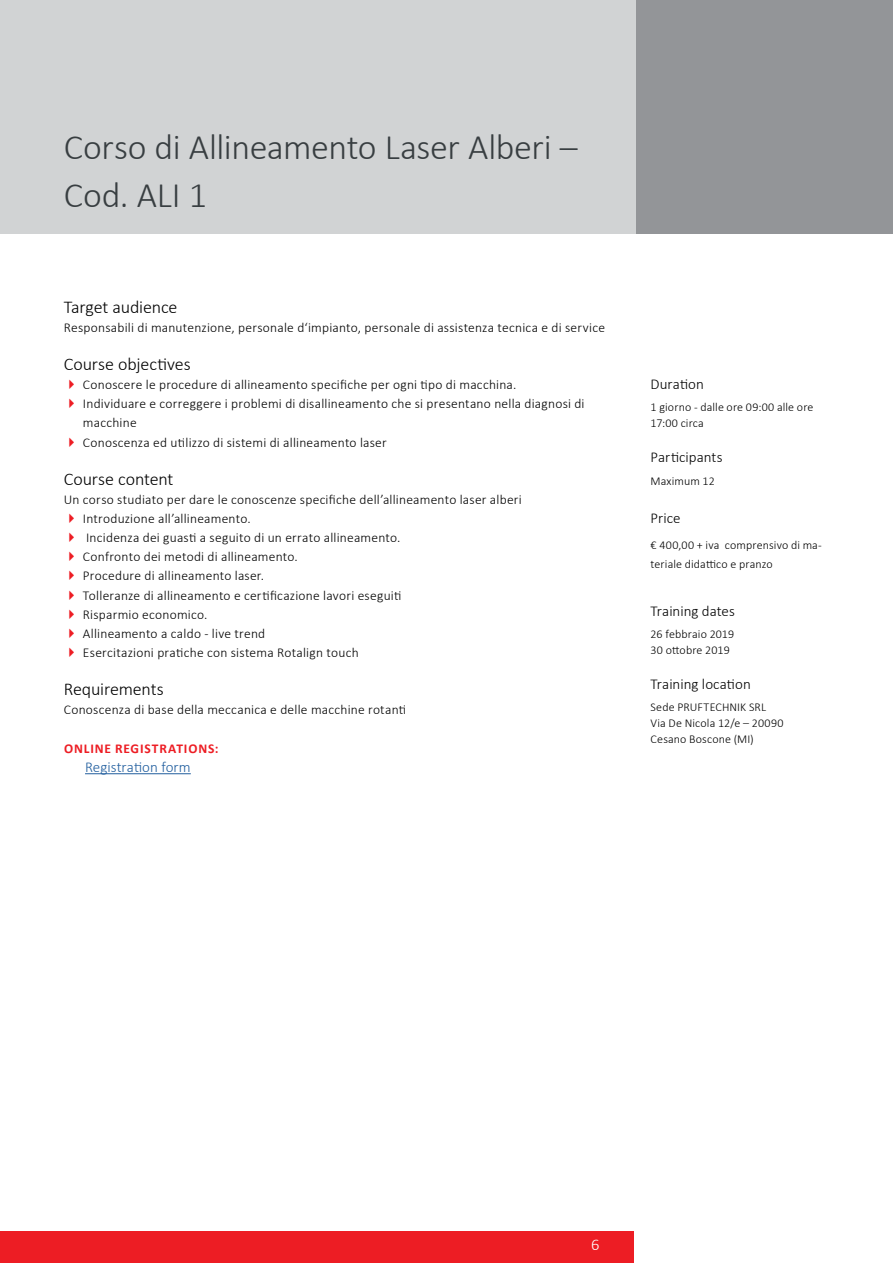
<style>
.page{position:relative;width:893px;height:1263px;background:#fff}
.page>*{position:absolute;margin:0;border:0;box-sizing:border-box;transform-origin:0 0}
.t1{font:300 36px/47.8px "Calibri";letter-spacing:-.01em;color:#383e41}
.t2{font:300 18px "Calibri";letter-spacing:-.005em;color:#000}
.t3{font:300 16.5px "Calibri";color:#fff}
.t4{font:300 15px "Calibri";color:#000}
.t5{font:300 15px "Calibri";color:#215e9e}
.t6{font:300 13.5px/19.2px "Calibri";letter-spacing:.015em;color:#000}
.t7{font:700 13.5px "Calibri";letter-spacing:.065em;color:#ed1d24}
.t8{font:300 12px/15.9px "Calibri";letter-spacing:.01em;color:#000}
</style>
<div class="page">
<div style="left:0;top:1231px;width:634px;height:32px;background:#ed1d24"></div>
<div style="left:634px;top:0;width:259px;height:234px;background:#939598"></div>
<div style="left:0;top:0;width:635px;height:234px;background:#d1d3d4"></div>
<hr style="left:85px;top:773px;width:106px;height:1px;background:#215e9e">
<h1 class="t1" style="left:64px;top:123px;width:516px">Corso di Allineamento Laser Alberi –<br>Cod. ALI 1</h1>
<h2 class="t2" style="left:64px;top:295px;width:115px">Target audience</h2>
<p class="t6" style="left:64px;top:317px;width:543px">Responsabili di manutenzione, personale d‘impianto, personale di assistenza tecnica e di service</p>
<h2 class="t2" style="left:64px;top:353px;width:128px">Course objectives</h2>
<p class="t6" style="left:83px;top:375px;width:503px">Conoscere le procedure di allineamento specifiche per ogni tipo di macchina.<br>Individuare e correggere i problemi di disallineamento che si presentano nella diagnosi di macchine<br>Conoscenza ed utilizzo di sistemi di allineamento laser</p>
<h2 class="t2" style="left:64px;top:468px;width:111px">Course content</h2>
<p class="t6" style="left:83px;top:490px;width:440px;text-indent:-19px">Un corso studiato per dare le conoscenze specifiche dell’allineamento laser alberi Introduzione all’allineamento.<br>Incidenza dei guasti a seguito di un errato allineamento.<br>Confronto dei metodi di allineamento.<br>Procedure di allineamento laser.<br>Tolleranze di allineamento e certificazione lavori eseguiti<br>Risparmio economico.<br>Allineamento a caldo - live trend<br>Esercitazioni pratiche con sistema Rotalign touch</p>
<h2 class="t2" style="left:64px;top:678px;width:102px">Requirements</h2>
<p class="t6" style="left:64px;top:700px;width:344px">Conoscenza di base della meccanica e delle macchine rotanti</p>
<p class="t7" style="left:64px;top:739px;width:156px">ONLINE REGISTRATIONS:</p>
<p class="t5" style="left:85px;top:757px;width:107px">Registration form</p>
<p class="t4" style="left:651px;top:375px;width:55px">Duration</p>
<p class="t8" style="left:651px;top:399px;width:164px">1 giorno - dalle ore 09:00 alle ore<br>17:00 circa</p>
<p class="t4" style="left:651px;top:448px;width:73px">Participants</p>
<p class="t8" style="left:651px;top:473px;width:66px">Maximum 12</p>
<p class="t4" style="left:651px;top:509px;width:32px">Price</p>
<p class="t8" style="left:651px;top:535px;width:173px;line-height:19.2px">€ 400,00 + iva comprensivo di ma&shy;teriale didattico e pranzo</p>
<p class="t4" style="left:651px;top:601px;width:86px">Training dates</p>
<p class="t8" style="left:651px;top:626px;width:85px">26 febbraio 2019<br>30 ottobre 2019</p>
<p class="t4" style="left:651px;top:675px;width:102px">Training location</p>
<p class="t8" style="left:651px;top:699px;width:134px">Sede PRUFTECHNIK SRL<br>Via De Nicola 12/e – 20090<br>Cesano Boscone (MI)</p>
<p class="t3" style="left:591px;top:1234px;width:10px">6</p>
</div>
